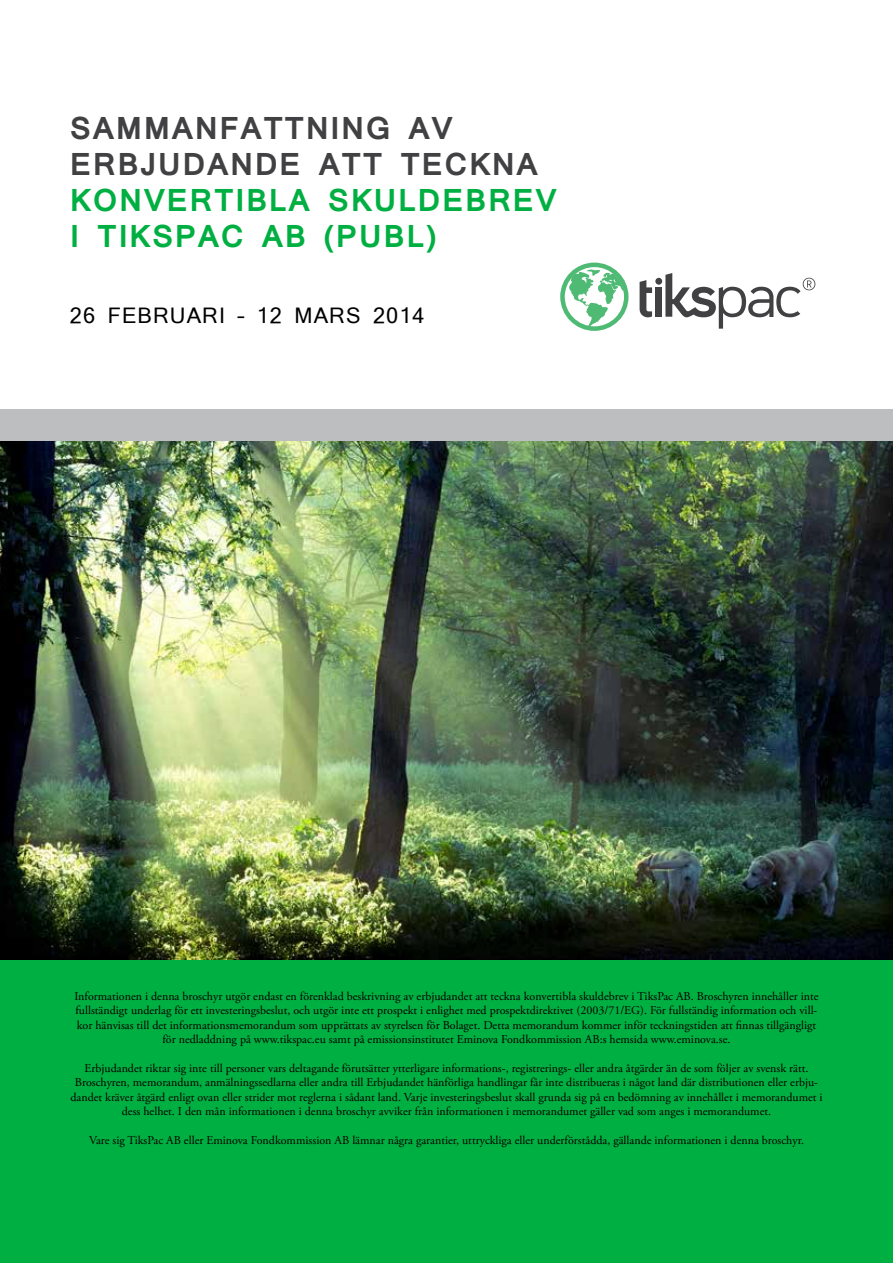
<style>
.page{position:relative;width:893px;height:1263px;background:#fff}
.page>*{position:absolute;margin:0;border:0;box-sizing:border-box;transform-origin:0 0}
.t1{font:700 30px/36px "Mangal";letter-spacing:.05em;color:#00af41}
.t2{font:700 30px/36px "Mangal";letter-spacing:.05em;color:#414042}
.t3{font:21px "Mangal";letter-spacing:.05em;color:#000}
.t4{font:12px/14.4px "Adobe Garamond Pro";color:#000;text-align:center}
</style>
<div class="page">
<div style="left:0;top:440px;width:893px;height:823px;background:#00af41"></div>
<svg style="left:560px;top:263px;width:68px;height:68px"></svg>
<svg style="left:640px;top:280px;width:12px;height:37px"></svg>
<div style="left:655px;top:287px;width:7px;height:30px;background:#414042"></div>
<div style="left:655px;top:278px;width:7px;height:7px;background:#414042;border-radius:50%"></div>
<svg style="left:665px;top:273px;width:150px;height:56px"></svg>
<img style="left:0;top:440px;width:893px;height:519px">
<div style="left:0;top:409px;width:893px;height:31px;background:#bcbec0"></div>
<h1 class="t2" style="left:70px;top:109px;width:469px">SAMMANFATTNING AV<br>ERBJUDANDE ATT TECKNA</h1>
<h1 class="t1" style="left:70px;top:181px;width:488px">KONVERTIBLA SKULDEBREV<br>I TIKSPAC AB</h1>
<h1 class="t1" style="left:324px;top:217px;width:114px">(PUBL)</h1>
<h2 class="t3" style="left:70px;top:303px;width:356px">26 FEBRUARI – 12 MARS 2014</h2>
<p class="t4" style="left:74px;top:989px;width:746px">Informationen i denna broschyr utgör endast en förenklad beskrivning av erbjudandet att teckna konvertibla skuldebrev i TiksPac AB. Broschyren innehåller inte fullständigt underlag för ett investeringsbeslut, och utgör inte ett prospekt i enlighet med prospektdirektivet (2003/71/EG). För fullständig information och vill&shy;kor hänvisas till det informationsmemorandum som upprättats av styrelsen för Bolaget. Detta memorandum kommer inför teckningstiden att finnas tillgängligt för nedladdning på www.tikspac.eu samt på emissionsinstitutet Eminova Fondkommission AB:s hemsida www.eminova.se.</p>
<p class="t4" style="left:70px;top:1061px;width:754px">Erbjudandet riktar sig inte till personer vars deltagande förutsätter ytterligare informations-, registrerings- eller andra åtgärder än de som följer av svensk rätt.<br>Broschyren, memorandum, anmälningssedlarna eller andra till Erbjudandet hänförliga handlingar får inte distribueras i något land där distributionen eller erbju&shy;dandet kräver åtgärd enligt ovan eller strider mot reglerna i sådant land. Varje investeringsbeslut skall grunda sig på en bedömning av innehållet i memorandumet i dess helhet. I den mån informationen i denna broschyr avviker från informationen i memorandumet gäller vad som anges i memorandumet.</p>
<p class="t4" style="left:89px;top:1133px;width:716px">Vare sig TiksPac AB eller Eminova Fondkommission AB lämnar några garantier, uttryckliga eller underförstådda, gällande informationen i denna broschyr.</p>
</div>
